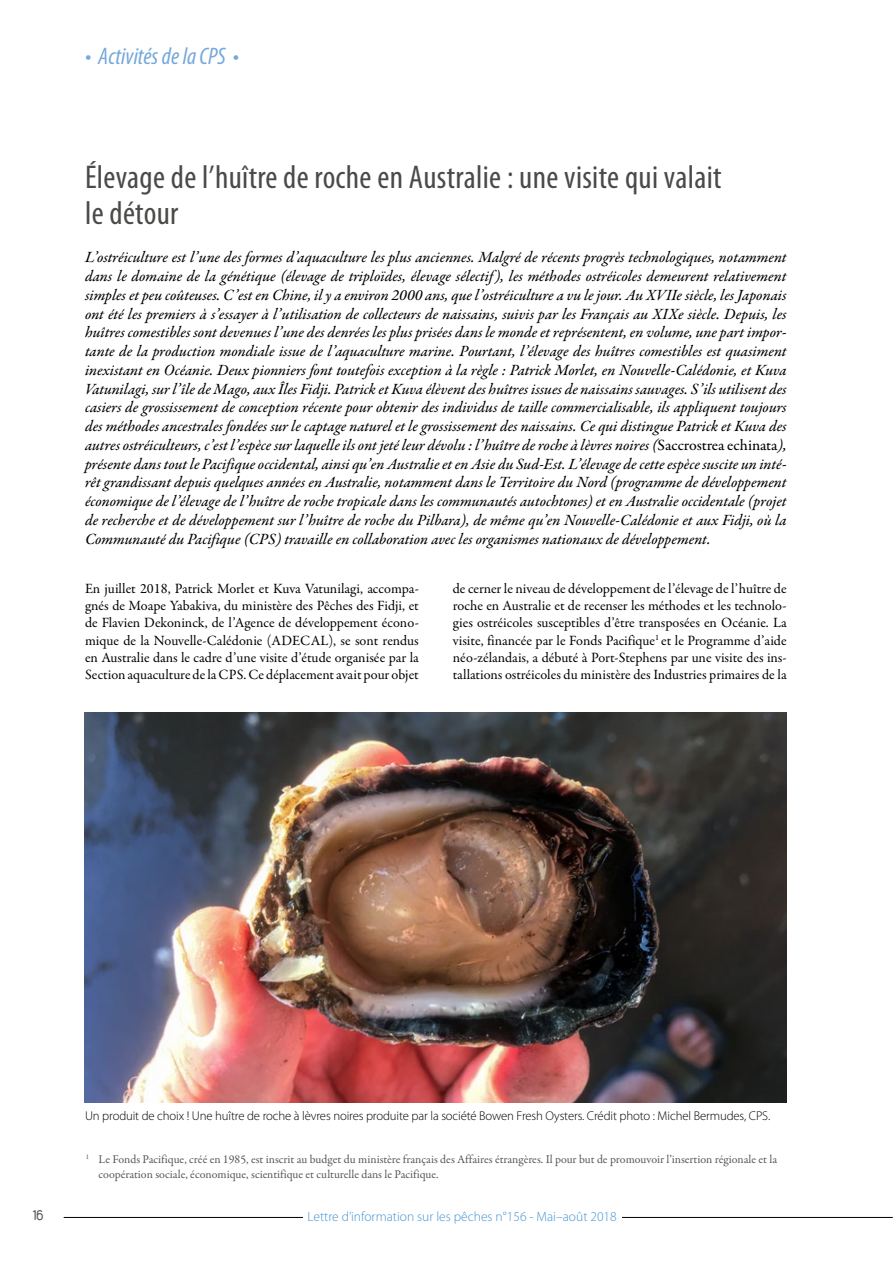
<style>
.page{position:relative;width:893px;height:1263px;background:#fff}
.page>*{position:absolute;margin:0;border:0;box-sizing:border-box;transform-origin:0 0}
.t1{font:condensed 33px/36px "Myriad Pro";letter-spacing:.01em;color:#4a4a49}
.t2{font:italic condensed 24px "Myriad Pro";color:#75a8db}
.t3{font:15.75px/18.8px "Garamond Premr Pro Med It";letter-spacing:-.005em;color:#000;text-align:justify}
.t4{font:15px "Duepuntozero";color:#575756}
.t5{font:14.25px/17.2px "Garamond Premr Pro";color:#000;text-align:justify}
.t6{font:300 13.5px "Myriad Pro";color:#4394d1}
.t7{font:300 12.75px "Myriad Pro";letter-spacing:-.01em;color:#000}
.t8{font:12px/15px "Garamond Premr Pro";color:#575756}
.s1{font-family:"Garamond Premr Pro";font-weight:500}
</style>
<div class="page">
<hr style="left:64px;top:1217px;width:828px;height:1px;background:#000">
<div style="left:303px;top:1210px;width:319px;height:20px;background:#fff"></div>
<img style="left:85px;top:712px;width:702px;height:390px">
<h2 class="t2" style="left:85px;top:41px;width:155px">• Activités de la CPS •</h2>
<h1 class="t1" style="left:85px;top:159px;width:638px">Élevage de l’huître de roche en Australie : une visite qui valait le détour</h1>
<p class="t3" style="left:85px;top:249px;width:703px">L’ostréiculture est l’une des formes d’aquaculture les plus anciennes. Malgré de récents progrès technologiques, notamment dans le domaine de la génétique (élevage de triploïdes, élevage sélectif), les méthodes ostréicoles demeurent relativement simples et peu coûteuses. C’est en Chine, il y a environ 2000 ans, que l’ostréiculture a vu le jour. Au XVIIe siècle, les Japonais ont été les premiers à s’essayer à l’utilisation de collecteurs de naissains, suivis par les Français au XIXe siècle. Depuis, les huîtres comestibles sont devenues l’une des denrées les plus prisées dans le monde et représentent, en volume, une part impor&shy;tante de la production mondiale issue de l’aquaculture marine. Pourtant, l’élevage des huîtres comestibles est quasiment inexistant en Océanie. Deux pionniers font toutefois exception à la règle : Patrick Morlet, en Nouvelle-Calédonie, et Kuva Vatunilagi, sur l’île de Mago, aux Îles Fidji. Patrick et Kuva élèvent des huîtres issues de naissains sauvages. S’ils utilisent des casiers de grossissement de conception récente pour obtenir des individus de taille commercialisable, ils appliquent toujours des méthodes ancestrales fondées sur le captage naturel et le grossissement des naissains. Ce qui distingue Patrick et Kuva des autres ostréiculteurs, c’est l’espèce sur laquelle ils ont jeté leur dévolu : l’huître de roche à lèvres noires (<span class="s1">Saccrostrea echinata</span>), présente dans tout le Pacifique occidental, ainsi qu’en Australie et en Asie du Sud-Est. L’élevage de cette espèce suscite un inté&shy;rêt grandissant depuis quelques années en Australie, notamment dans le Territoire du Nord (programme de développement économique de l’élevage de l’huître de roche tropicale dans les communautés autochtones) et en Australie occidentale (projet de recherche et de développement sur l’huître de roche du Pilbara), de même qu’en Nouvelle-Calédonie et aux Fidji, où la Communauté du Pacifique (CPS) travaille en collaboration avec les organismes nationaux de développement.</p>
<p class="t5" style="left:85px;top:580px;width:335px">En juillet 2018, Patrick Morlet et Kuva Vatunilagi, accompa&shy;gnés de Moape Yabakiva, du ministère des Pêches des Fidji, et de Flavien Dekoninck, de l’Agence de développement écono&shy;mique de la Nouvelle-Calédonie (ADECAL), se sont rendus en Australie dans le cadre d’une visite d’étude organisée par la Section aquaculture de la CPS. Ce déplacement avait pour objet</p>
<p class="t5" style="left:453px;top:580px;width:335px">de cerner le niveau de développement de l’élevage de l’huître de roche en Australie et de recenser les méthodes et les technolo&shy;gies ostréicoles susceptibles d’être transposées en Océanie. La visite, financée par le Fonds Pacifique<sup>1</sup> et le Programme d’aide néo-zélandais, a débuté à Port-Stephens par une visite des ins&shy;tallations ostréicoles du ministère des Industries primaires de la</p>
<p class="t7" style="left:85px;top:1108px;width:687px">Un produit de choix ! Une huître de roche à lèvres noires produite par la société Bowen Fresh Oysters. Crédit photo : Michel Bermudes, CPS.</p>
<p class="t8" style="left:99px;top:1151px;width:680px;text-indent:-13px"><sup>1</sup> Le Fonds Pacifique, créé en 1985, est inscrit au budget du ministère français des Affaires étrangères. Il pour but de promouvoir l’insertion régionale et la coopération sociale, économique, scientifique et culturelle dans le Pacifique.</p>
<p class="t4" style="left:33px;top:1207px;width:11px">16</p>
<p class="t6" style="left:308px;top:1208px;width:311px">Lettre d’information sur les pêches n°156 - Mai–août 2018</p>
</div>
